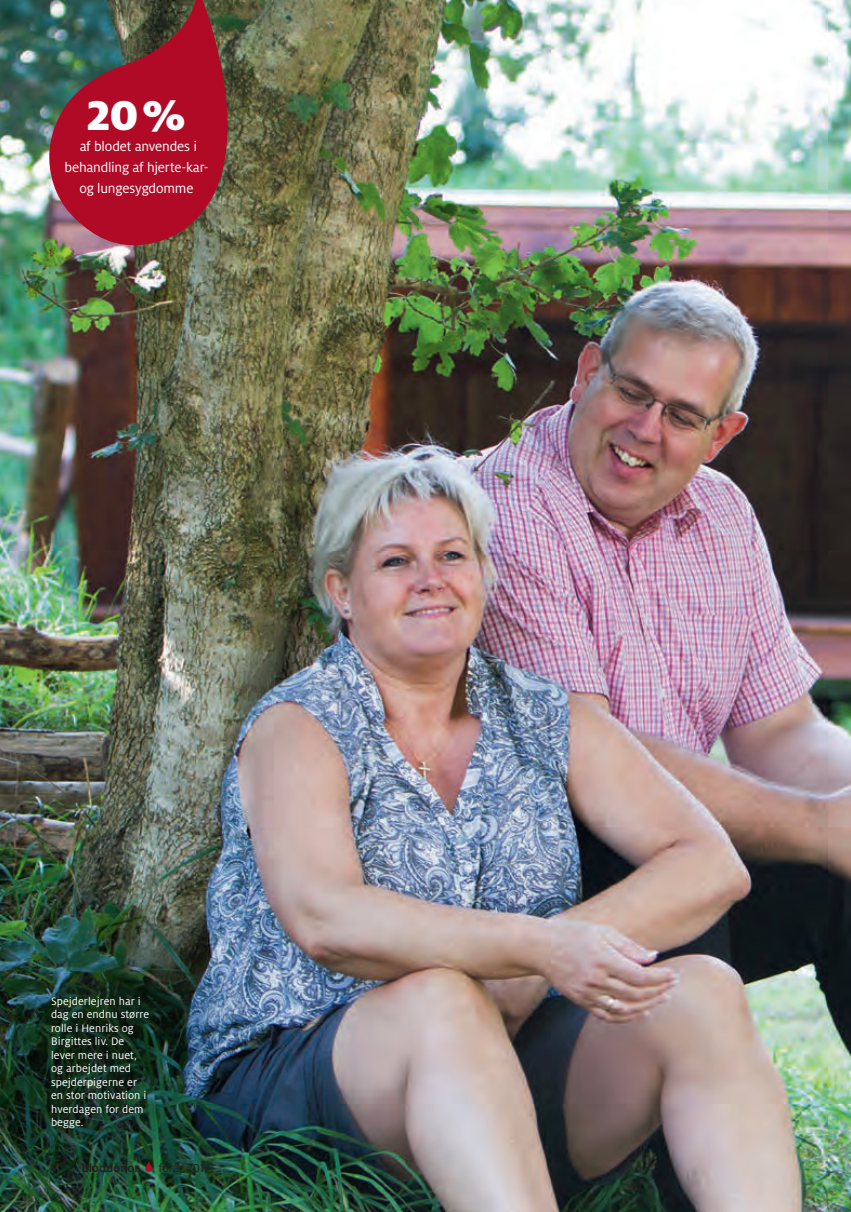
<style>
.page{position:relative;width:851px;height:1212px;background:#fff}
.page>*{position:absolute;margin:0;border:0;box-sizing:border-box;transform-origin:0 0}
.t1{font:900 46.2px "Milo OT";color:#fff}
.t2{font:14.85px/20.9px "Milo OT";letter-spacing:-.01em;color:#fff;text-align:center}
.t3{font:12.75px "Milo OT";letter-spacing:.005em;color:#231f20}
.t4{font:700 12.75px "Milo OT";color:#231f20}
.t5{font:12px/13.5px "Milo OT";letter-spacing:.005em;color:#fff}
</style>
<div class="page">
<img style="left:0;top:0;width:850px;height:1212px">
<img style="left:46px;top:0;width:207px;height:250px">
<img style="left:0;top:897px;width:269px;height:315px">
<div style="left:46px;top:991px;width:114px;height:149px;background:#231f20;opacity:.5"></div>
<svg style="left:145px;top:1161px;width:7px;height:11px"></svg>
<h1 class="t1" style="left:87px;top:89px;width:100px">20 %</h1>
<p class="t2" style="left:65px;top:157px;width:145px">behandling af hjerte-kar&shy;og lungesygdomme</p>
<p class="t2" style="left:80px;top:136px;width:119px">af blodet anvendes i</p>
<p class="t5" style="left:51px;top:994px;width:100px">Spejderlejren har i dag en endnu større rolle i Henriks og<br>Birgittes liv. De lever mere i nuet, og arbejdet med spejderpigerne er en stor motivation i hverdagen for dem begge.</p>
<p class="t3" style="left:50px;top:1161px;width:8px">8</p>
<p class="t4" style="left:82px;top:1160px;width:59px">bloddonor</p>
<p class="t3" style="left:158px;top:1161px;width:53px">forår 2017</p>
</div>
